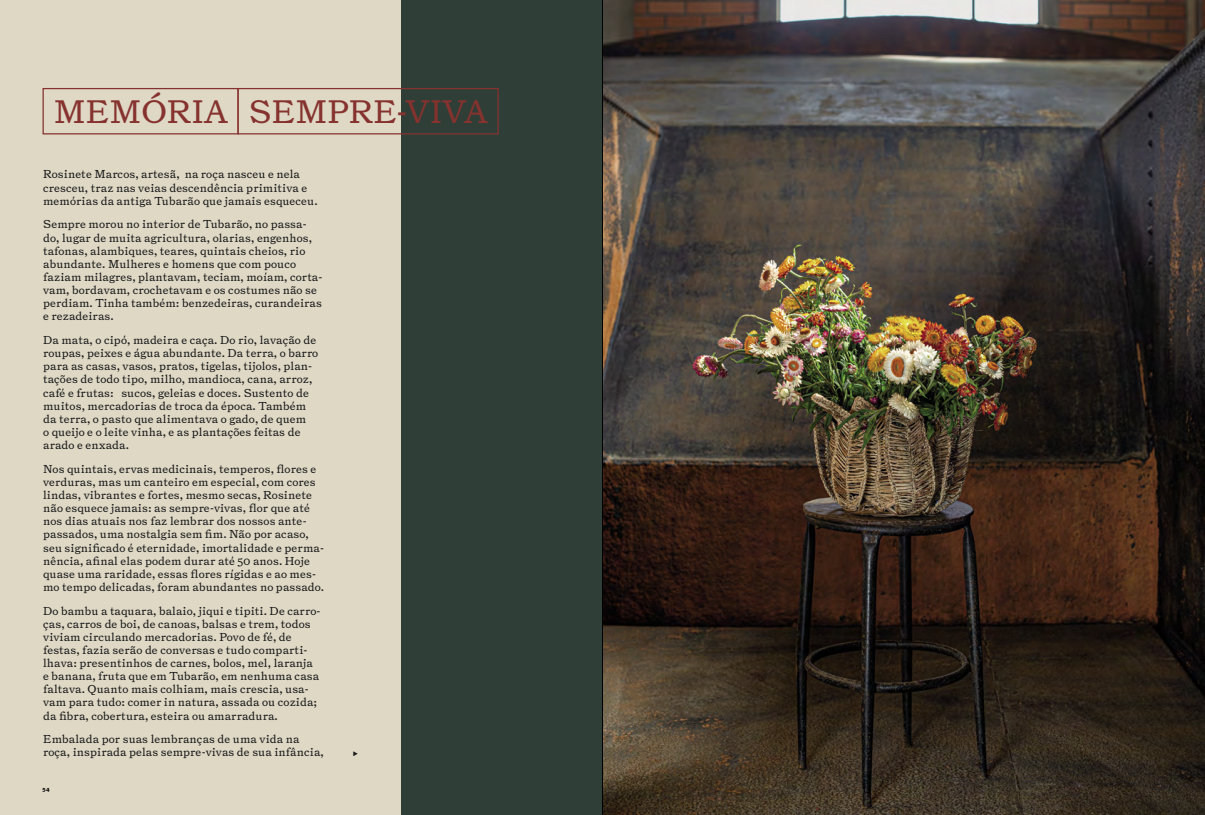
<style>
.page{position:relative;width:1205px;height:815px;background:#fff}
.page>*{position:absolute;margin:0;border:0;box-sizing:border-box;transform-origin:0 0}
.t1{font:30px "Triptych";color:#86322e}
.t2{font:10.62px/13.1px "Triptych";letter-spacing:.01em;color:#191919}
.t3{font:10.62px "Triptych Grotesque";color:#191919}
.t4{font:5px "Triptych Grotesque";color:#000}
</style>
<div class="page">
<div style="left:0;top:0;width:602px;height:815px;background:#ded8c5"></div>
<div style="left:402px;top:0;width:803px;height:815px;background:#2f3e37"></div>
<img style="left:603px;top:0;width:602px;height:815px">
<div style="left:43px;top:88px;width:196px;height:46px;border:1px solid #86322e"></div>
<div style="left:237px;top:88px;width:262px;height:46px;border:1px solid #86322e"></div>
<hr style="left:602px;top:0;width:1px;height:815px;background:#000">
<h1 class="t1" style="left:54px;top:91px;width:436px">MEMÓRIA SEMPRE-VIVA</h1>
<p class="t2" style="left:43px;top:168px;width:276px">Rosinete Marcos, artesã, na roça nasceu e nela cresceu, traz nas veias descendência primitiva e memórias da antiga Tubarão que jamais esqueceu.</p>
<p class="t2" style="left:43px;top:218px;width:281px">Sempre morou no interior de Tubarão, no passa&shy;do, lugar de muita agricultura, olarias, engenhos, tafonas, alambiques, teares, quintais cheios, rio abundante. Mulheres e homens que com pouco faziam milagres, plantavam, teciam, moíam, corta&shy;vam, bordavam, crochetavam e os costumes não se perdiam. Tinha também: benzedeiras, curandeiras e rezadeiras.</p>
<p class="t2" style="left:43px;top:334px;width:277px">Da mata, o cipó, madeira e caça. Do rio, lavação de roupas, peixes e água abundante. Da terra, o barro para as casas, vasos, pratos, tigelas, tijolos, plan&shy;tações de todo tipo, milho, mandioca, cana, arroz, café e frutas: sucos, geleias e doces. Sustento de muitos, mercadorias de troca da época. Também da terra, o pasto que alimentava o gado, de quem<br>o queijo e o leite vinha, e as plantações feitas de arado e enxada.</p>
<p class="t2" style="left:43px;top:462px;width:283px">Nos quintais, ervas medicinais, temperos, flores e verduras, mas um canteiro em especial, com cores lindas, vibrantes e fortes, mesmo secas, Rosinete não esquece jamais: as sempre-vivas, flor que até nos dias atuais nos faz lembrar dos nossos ante&shy;passados, uma nostalgia sem fim. Não por acaso, seu significado é eternidade, imortalidade e perma&shy;nência, afinal elas podem durar até 50 anos. Hoje quase uma raridade, essas flores rígidas e ao mes&shy;mo tempo delicadas, foram abundantes no passado.</p>
<p class="t2" style="left:43px;top:604px;width:279px">Do bambu a taquara, balaio, jiqui e tipiti. De carro&shy;ças, carros de boi, de canoas, balsas e trem, todos viviam circulando mercadorias. Povo de fé, de festas, fazia serão de conversas e tudo comparti&shy;lhava: presentinhos de carnes, bolos, mel, laranja e banana, fruta que em Tubarão, em nenhuma casa faltava. Quanto mais colhiam, mais crescia, usa&shy;vam para tudo: comer in natura, assada ou cozida; da fibra, cobertura, esteira ou amarradura.</p>
<p class="t2" style="left:43px;top:733px;width:282px">Embalada por suas lembranças de uma vida na roça, inspirada pelas sempre-vivas de sua infância,</p>
<p class="t4" style="left:43px;top:785px;width:9px">54</p>
<p class="t3" style="left:351px;top:745px;width:10px">▸</p>
</div>
